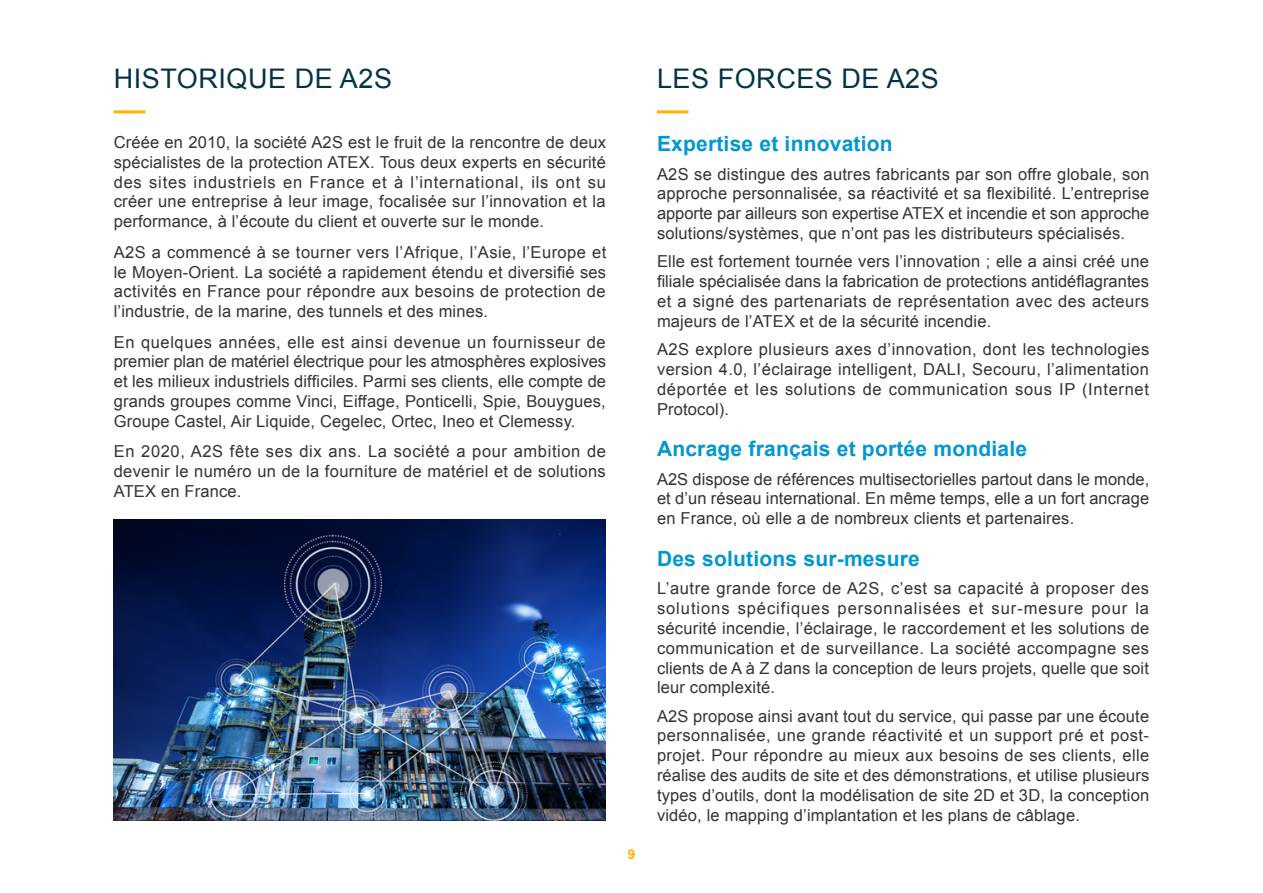
<style>
.page{position:relative;width:1263px;height:893px;background:#fff}
.page>*{position:absolute;margin:0;border:0;box-sizing:border-box;transform-origin:0 0}
.Pages_-_Titre_1{font:27px "Arial";letter-spacing:.02em;color:#003547}
.Pages_-_Titre_2{font:700 21px "Arial";letter-spacing:.01em;color:#0197d1}
.Pages_-_Paragraphe{font:16.5px/19.8px "Arial";letter-spacing:.01em;color:#333;text-align:justify}
.t1{font:700 13.5px "Arial";color:#ffb200}
</style>
<div class="page">
<hr style="left:114px;top:110px;width:31px;height:3px;background:#ffb200">
<hr style="left:657px;top:110px;width:31px;height:3px;background:#ffb200">
<img style="left:114px;top:520px;width:492px;height:301px">
<p class="Pages_-_Titre_1" style="left:114px;top:61px;width:280px">HISTORIQUE DE A2S</p>
<p class="Pages_-_Paragraphe" style="left:114px;top:133px;width:494px">Créée en 2010, la société A2S est le fruit de la rencontre de deux spécialistes de la protection ATEX. Tous deux experts en sécurité des sites industriels en France et à l’international, ils ont su créer une entreprise à leur image, focalisée sur l’innovation et la performance, à l’écoute du client et ouverte sur le monde.</p>
<p class="Pages_-_Paragraphe" style="left:114px;top:242px;width:494px">A2S a commencé à se tourner vers l’Afrique, l’Asie, l’Europe et le Moyen-Orient. La société a rapidement étendu et diversifié ses activités en France pour répondre aux besoins de protection de l’industrie, de la marine, des tunnels et des mines.</p>
<p class="Pages_-_Paragraphe" style="left:114px;top:332px;width:494px">En quelques années, elle est ainsi devenue un fournisseur de premier plan de matériel électrique pour les atmosphères explosives et les milieux industriels difficiles. Parmi ses clients, elle compte de grands groupes comme Vinci, Eiffage, Ponticelli, Spie, Bouygues, Groupe Castel, Air Liquide, Cegelec, Ortec, Ineo et Clemessy.</p>
<p class="Pages_-_Paragraphe" style="left:114px;top:442px;width:494px">En 2020, A2S fête ses dix ans. La société a pour ambition de devenir le numéro un de la fourniture de matériel et de solutions ATEX en France.</p>
<p class="t1" style="left:628px;top:846px;width:9px">9</p>
<p class="Pages_-_Titre_1" style="left:657px;top:61px;width:283px">LES FORCES DE A2S</p>
<p class="Pages_-_Titre_2" style="left:657px;top:130px;width:237px">Expertise et innovation</p>
<p class="Pages_-_Paragraphe" style="left:657px;top:164px;width:494px">A2S se distingue des autres fabricants par son offre globale, son approche personnalisée, sa réactivité et sa flexibilité. L’entreprise apporte par ailleurs son expertise ATEX et incendie et son approche solutions/systèmes, que n’ont pas les distributeurs spécialisés.</p>
<p class="Pages_-_Paragraphe" style="left:657px;top:252px;width:493px">Elle est fortement tournée vers l’innovation ; elle a ainsi créé une filiale spécialisée dans la fabrication de protections antidéflagrantes et a signé des partenariats de représentation avec des acteurs majeurs de l’ATEX et de la sécurité incendie.</p>
<p class="Pages_-_Paragraphe" style="left:657px;top:340px;width:494px">A2S explore plusieurs axes d’innovation, dont les technologies version 4.0, l’éclairage intelligent, DALI, Secouru, l’alimentation déportée et les solutions de communication sous IP (Internet Protocol).</p>
<p class="Pages_-_Titre_2" style="left:657px;top:435px;width:372px">Ancrage français et portée mondiale</p>
<p class="Pages_-_Paragraphe" style="left:657px;top:469px;width:494px">A2S dispose de références multisectorielles partout dans le monde, et d’un réseau international. En même temps, elle a un fort ancrage en France, où elle a de nombreux clients et partenaires.</p>
<p class="Pages_-_Titre_2" style="left:657px;top:545px;width:264px">Des solutions sur-mesure</p>
<p class="Pages_-_Paragraphe" style="left:657px;top:579px;width:494px">L’autre grande force de A2S, c’est sa capacité à proposer des solutions spécifiques personnalisées et sur-mesure pour la sécurité incendie, l’éclairage, le raccordement et les solutions de communication et de surveillance. La société accompagne ses clients de A à Z dans la conception de leurs projets, quelle que soit leur complexité.</p>
<p class="Pages_-_Paragraphe" style="left:657px;top:706px;width:494px">A2S propose ainsi avant tout du service, qui passe par une écoute personnalisée, une grande réactivité et un support pré et post&shy;projet. Pour répondre au mieux aux besoins de ses clients, elle réalise des audits de site et des démonstrations, et utilise plusieurs types d’outils, dont la modélisation de site 2D et 3D, la conception vidéo, le mapping d’implantation et les plans de câblage.</p>
</div>
